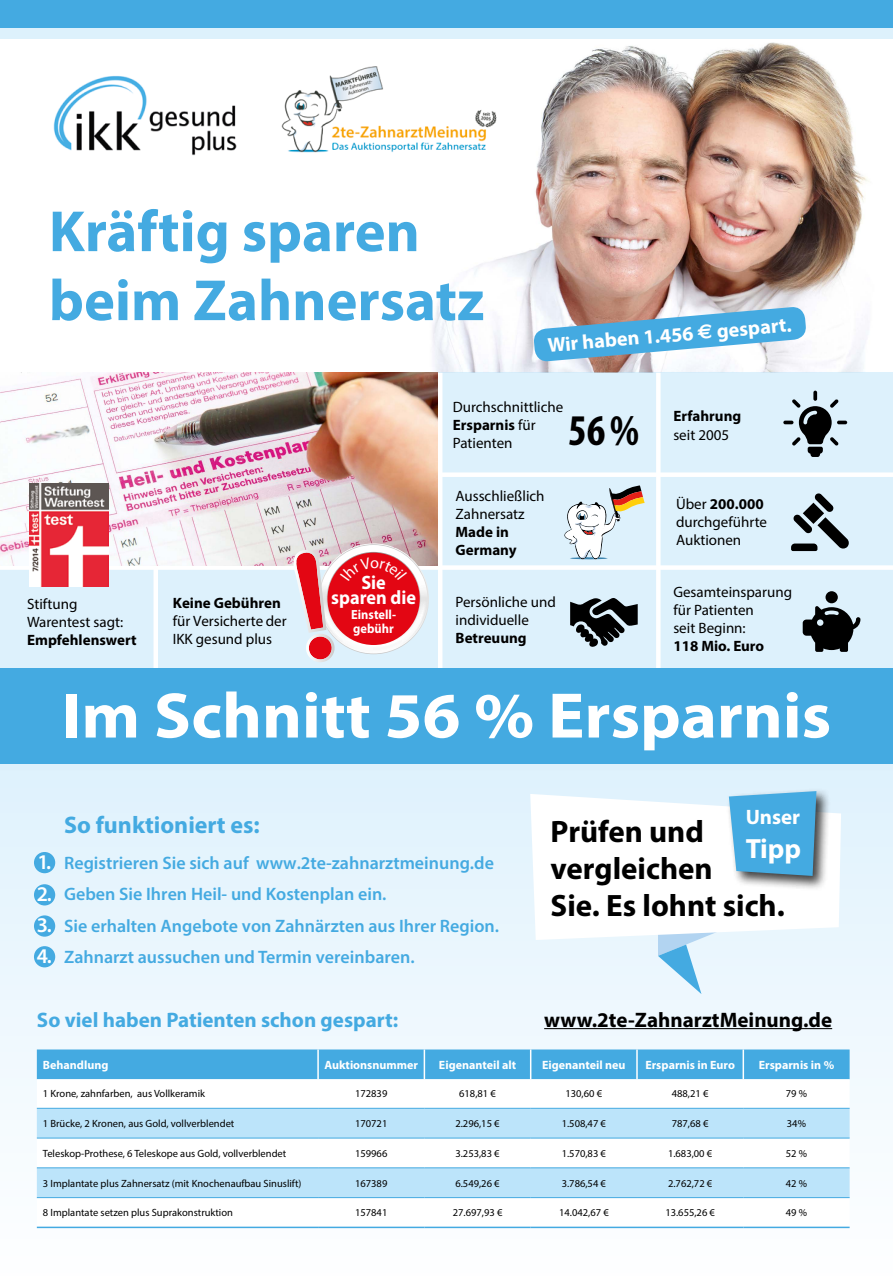
<style>
.page{position:relative;width:893px;height:1276px;background:#fff}
.page>*{position:absolute;margin:0;border:0;box-sizing:border-box;transform-origin:0 0}
.t1{font:700 64.8px "Myriad Pro";color:#fff;scale:1.05 1}
.t2{font:700 58.5px/69px "Myriad Pro";color:#44aae1}
.t3{font:700 condensed 43.95px "Myriad Pro";color:#000}
.t4{font:700 31.05px/37.2px "Myriad Pro";color:#000}
.t5{font:700 27.9px "Myriad Pro";color:#fff}
.t6{font:700 24px "Myriad Pro";color:#44aae1}
.t7{font:700 21px "Myriad Pro";color:#44aae1}
.t8{font:700 21px "Myriad Pro";color:#000}
.t9{font:600 21px/31.3px "Myriad Pro";color:#fff;text-align:justify}
.t10{font:700 20.85px "Myriad Pro";color:#fff}
.t11{font:700 20.25px "Myriad Pro";color:#fff}
.t12{font:700 19.35px/14.7px "Myriad Pro";color:#fff;text-align:center;scale:.94 1}
.t13{font:600 18px/31.2px "Myriad Pro";color:#44aae1}
.t14{font:15px/18px "Myriad Pro";color:#000}
.t15{font:700 15px/18px "Myriad Pro";color:#000}
.t16{font:700 13.2px/14.7px "Myriad Pro";color:#fff;scale:.94 1}
.t17{font:700 12px "Myriad Pro";color:#fff}
.t18{font:10.5px "Myriad Pro";color:#000}
.s1{font-family:"Euro Sans"}
.s2{font-weight:700}
</style>
<div class="page">
<img style="left:425px;top:42px;width:468px;height:331px">
<div style="left:0;top:373px;width:893px;height:380px;background:#ddf1fc"></div>
<div style="left:0;top:756px;width:893px;height:520px;background:linear-gradient(to bottom,#def1fd,#fdfeff)"></div>
<img style="left:53px;top:76px;width:184px;height:80px">
<div style="left:258px;top:52px;width:270px;height:124px;background:#fff"></div>
<img style="left:281px;top:66px;width:216px;height:87px">
<svg style="left:533px;top:306px;width:274px;height:56px"></svg>
<div style="left:0;top:0;width:893px;height:39px;background:linear-gradient(to right,#ddf1fc,#ddf1fc)"></div>
<div style="left:0;top:0;width:893px;height:27px;background:#44aae1"></div>
<div style="left:35px;top:472px;width:858px;height:5px;background:#fff"></div>
<div style="left:0;top:565px;width:893px;height:5px;background:#fff"></div>
<div style="left:656px;top:373px;width:5px;height:316px;background:#fff"></div>
<hr style="left:438px;top:373px;width:4px;height:316px;background:#fff">
<hr style="left:154px;top:377px;width:4px;height:312px;background:#fff">
<svg style="left:791px;top:493px;width:58px;height:58px"></svg>
<svg style="left:570px;top:598px;width:68px;height:49px"></svg>
<svg style="left:783px;top:391px;width:64px;height:66px"></svg>
<div style="left:825px;top:591px;width:13px;height:12px;background:#000;border-radius:50%"></div>
<svg style="left:803px;top:606px;width:57px;height:46px"></svg>
<img style="left:0;top:373px;width:438px;height:193px">
<img style="left:29px;top:483px;width:79px;height:104px">
<div style="left:0;top:669px;width:893px;height:95px;background:#44aae1"></div>
<svg style="left:564px;top:485px;width:81px;height:74px"></svg>
<div style="left:37px;top:1049px;width:813px;height:30px;background:#44aae1"></div>
<svg style="left:37px;top:1079px;width:813px;height:147px"></svg>
<svg style="left:37px;top:1109px;width:813px;height:88px;fill:#bce4fa"></svg>
<hr style="left:317px;top:1049px;width:2px;height:30px;background:#fff">
<hr style="left:424px;top:1049px;width:1px;height:30px;background:#fff">
<hr style="left:530px;top:1049px;width:1px;height:30px;background:#fff">
<hr style="left:636px;top:1049px;width:2px;height:30px;background:#fff">
<hr style="left:742px;top:1049px;width:2px;height:30px;background:#fff">
<hr style="left:37px;top:1108px;width:281px;height:1px;background:#44aae1">
<hr style="left:318px;top:1108px;width:106px;height:1px;background:#44aae1">
<hr style="left:424px;top:1108px;width:107px;height:1px;background:#44aae1">
<hr style="left:531px;top:1108px;width:106px;height:1px;background:#44aae1">
<hr style="left:637px;top:1108px;width:106px;height:1px;background:#44aae1">
<hr style="left:743px;top:1108px;width:107px;height:1px;background:#44aae1">
<hr style="left:37px;top:1137px;width:281px;height:1px;background:#44aae1">
<hr style="left:318px;top:1137px;width:106px;height:1px;background:#44aae1">
<hr style="left:424px;top:1137px;width:107px;height:1px;background:#44aae1">
<hr style="left:531px;top:1137px;width:106px;height:1px;background:#44aae1">
<hr style="left:637px;top:1137px;width:106px;height:1px;background:#44aae1">
<hr style="left:743px;top:1137px;width:107px;height:1px;background:#44aae1">
<hr style="left:37px;top:1167px;width:281px;height:1px;background:#44aae1">
<hr style="left:318px;top:1167px;width:106px;height:1px;background:#44aae1">
<hr style="left:424px;top:1167px;width:107px;height:1px;background:#44aae1">
<hr style="left:531px;top:1167px;width:106px;height:1px;background:#44aae1">
<hr style="left:637px;top:1167px;width:106px;height:1px;background:#44aae1">
<hr style="left:743px;top:1167px;width:107px;height:1px;background:#44aae1">
<hr style="left:37px;top:1197px;width:281px;height:1px;background:#44aae1">
<hr style="left:318px;top:1197px;width:106px;height:1px;background:#44aae1">
<hr style="left:424px;top:1197px;width:107px;height:1px;background:#44aae1">
<hr style="left:531px;top:1197px;width:106px;height:1px;background:#44aae1">
<hr style="left:637px;top:1197px;width:106px;height:1px;background:#44aae1">
<hr style="left:743px;top:1197px;width:107px;height:1px;background:#44aae1">
<hr style="left:37px;top:1226px;width:281px;height:2px;background:#44aae1">
<hr style="left:318px;top:1226px;width:106px;height:2px;background:#44aae1">
<hr style="left:424px;top:1226px;width:107px;height:2px;background:#44aae1">
<hr style="left:531px;top:1226px;width:106px;height:2px;background:#44aae1">
<hr style="left:637px;top:1226px;width:106px;height:2px;background:#44aae1">
<hr style="left:743px;top:1226px;width:107px;height:2px;background:#44aae1">
<hr style="left:544px;top:1028px;width:288px;height:1px;background:#000">
<div style="left:34px;top:852px;width:21px;height:21px;background:#44aae1;border-radius:50%"></div>
<div style="left:34px;top:884px;width:21px;height:21px;background:#44aae1;border-radius:50%"></div>
<div style="left:34px;top:915px;width:21px;height:21px;background:#44aae1;border-radius:50%"></div>
<div style="left:34px;top:946px;width:21px;height:21px;background:#44aae1;border-radius:50%"></div>
<div style="left:726px;top:788px;width:105px;height:103px;background:#e0f2fd"></div>
<svg style="left:530px;top:791px;width:311px;height:203px"></svg>
<svg style="left:293px;top:545px;width:134px;height:117px"></svg>
<h2 class="t2" style="left:49px;top:195px;width:437px">Kräftig sparen beim Zahnersatz</h2>
<h3 class="t11" style="left:547px;top:332px;width:246px;rotate:-5deg">Wir haben 1.456 <span class="s1">E</span> gespart.</h3>
<h3 class="t14" style="left:453px;top:398px;width:112px">Durchschnittliche<br><span class="s2">Ersparnis</span> für<br>Patienten</h3>
<h3 class="t3" style="left:568px;top:403px;width:73px">56%</h3>
<h3 class="t15" style="left:673px;top:407px;width:69px">Erfahrung</h3>
<h3 class="t14" style="left:673px;top:425px;width:57px">seit 2005</h3>
<h3 class="t14" style="left:27px;top:595px;width:98px">Stiftung<br>Warentest sagt:</h3>
<h3 class="t15" style="left:27px;top:630px;width:111px">Empfehlenswert</h3>
<h3 class="t15" style="left:173px;top:593px;width:110px">Keine Gebühren</h3>
<h3 class="t14" style="left:173px;top:611px;width:115px">für Versicherte der<br>IKK gesund plus</h3>
<h3 class="t12" style="left:331px;top:575px;width:92px">Sie sparen die</h3>
<p class="t16" style="left:351px;top:606px;width:49px">Einstell&shy;gebühr</p>
<h3 class="t14" style="left:455px;top:486px;width:91px">Ausschließlich<br>Zahnersatz</h3>
<h3 class="t15" style="left:455px;top:522px;width:63px">Made in<br>Germany</h3>
<h3 class="t14" style="left:455px;top:593px;width:102px">Persönliche und individuelle</h3>
<h3 class="t15" style="left:455px;top:628px;width:73px">Betreuung</h3>
<h3 class="t14" style="left:676px;top:495px;width:93px">Über <span class="s2">200.000 </span>durchgeführte<br>Auktionen</h3>
<h3 class="t14" style="left:673px;top:583px;width:120px">Gesamteinsparung für Patienten<br>seit Beginn:</h3>
<h3 class="t15" style="left:673px;top:636px;width:92px">118 Mio. Euro</h3>
<h1 class="t1" style="left:62px;top:673px;width:734px">Im Schnitt 56 % Ersparnis</h1>
<h3 class="t9" style="left:37px;top:845px;width:16px">1.<br>2.<br>3.<br>4.</h3>
<h3 class="t6" style="left:64px;top:809px;width:197px">So funktioniert es:</h3>
<h3 class="t13" style="left:64px;top:847px;width:436px">Registrieren Sie sich auf www.2te-zahnarztmeinung.de Geben Sie Ihren Heil- und Kostenplan ein.<br>Sie erhalten Angebote von Zahnärzten aus Ihrer Region.<br>Zahnarzt aussuchen und Termin vereinbaren.</h3>
<h3 class="t10" style="left:746px;top:803px;width:56px">Unser</h3>
<h3 class="t5" style="left:746px;top:830px;width:57px">Tipp</h3>
<h3 class="t4" style="left:551px;top:812px;width:236px">Prüfen und vergleichen<br>Sie. Es lohnt sich.</h3>
<h3 class="t7" style="left:37px;top:1005px;width:363px">So viel haben Patienten schon gespart:</h3>
<h3 class="t8" style="left:544px;top:1005px;width:289px">www.2te-ZahnarztMeinung.de</h3>
<p class="t17" style="left:43px;top:1057px;width:67px">Behandlung</p>
<p class="t17" style="left:324px;top:1057px;width:95px">Auktionsnummer</p>
<p class="t17" style="left:439px;top:1057px;width:79px">Eigenanteil alt</p>
<p class="t17" style="left:542px;top:1057px;width:85px">Eigenanteil neu</p>
<p class="t17" style="left:645px;top:1057px;width:91px">Ersparnis in Euro</p>
<p class="t17" style="left:759px;top:1057px;width:77px">Ersparnis in %</p>
<p class="t18" style="left:43px;top:1087px;width:164px">1 Krone, zahnfarben, aus Vollkeramik</p>
<p class="t18" style="left:355px;top:1087px;width:34px">172839</p>
<p class="t18" style="left:459px;top:1087px;width:38px">618,81 €</p>
<p class="t18" style="left:565px;top:1087px;width:38px">130,60 €</p>
<p class="t18" style="left:672px;top:1087px;width:38px">488,21 €</p>
<p class="t18" style="left:786px;top:1087px;width:23px">79 %</p>
<p class="t18" style="left:43px;top:1117px;width:193px">1 Brücke, 2 Kronen, aus Gold, vollverblendet</p>
<p class="t18" style="left:355px;top:1117px;width:34px">170721</p>
<p class="t18" style="left:455px;top:1117px;width:46px">2.296,15 €</p>
<p class="t18" style="left:562px;top:1117px;width:46px">1.508,47 €</p>
<p class="t18" style="left:672px;top:1117px;width:38px">787,68 €</p>
<p class="t18" style="left:787px;top:1117px;width:21px">34%</p>
<p class="t18" style="left:43px;top:1147px;width:245px">Teleskop-Prothese, 6 Teleskope aus Gold, vollverblendet</p>
<p class="t18" style="left:355px;top:1147px;width:34px">159966</p>
<p class="t18" style="left:455px;top:1147px;width:46px">3.253,83 €</p>
<p class="t18" style="left:562px;top:1147px;width:46px">1.570,83 €</p>
<p class="t18" style="left:668px;top:1147px;width:46px">1.683,00 €</p>
<p class="t18" style="left:786px;top:1147px;width:23px">52 %</p>
<p class="t18" style="left:43px;top:1176px;width:260px">3 Implantate plus Zahnersatz (mit Knochenaufbau Sinuslift)</p>
<p class="t18" style="left:355px;top:1176px;width:34px">167389</p>
<p class="t18" style="left:455px;top:1176px;width:46px">6.549,26 €</p>
<p class="t18" style="left:562px;top:1176px;width:46px">3.786,54 €</p>
<p class="t18" style="left:668px;top:1176px;width:46px">2.762,72 €</p>
<p class="t18" style="left:786px;top:1176px;width:23px">42 %</p>
<p class="t18" style="left:43px;top:1206px;width:192px">8 Implantate setzen plus Suprakonstruktion</p>
<p class="t18" style="left:355px;top:1206px;width:34px">157841</p>
<p class="t18" style="left:453px;top:1206px;width:51px">27.697,93 €</p>
<p class="t18" style="left:559px;top:1206px;width:51px">14.042,67 €</p>
<p class="t18" style="left:665px;top:1206px;width:51px">13.655,26 €</p>
<p class="t18" style="left:786px;top:1206px;width:23px">49 %</p>
</div>
